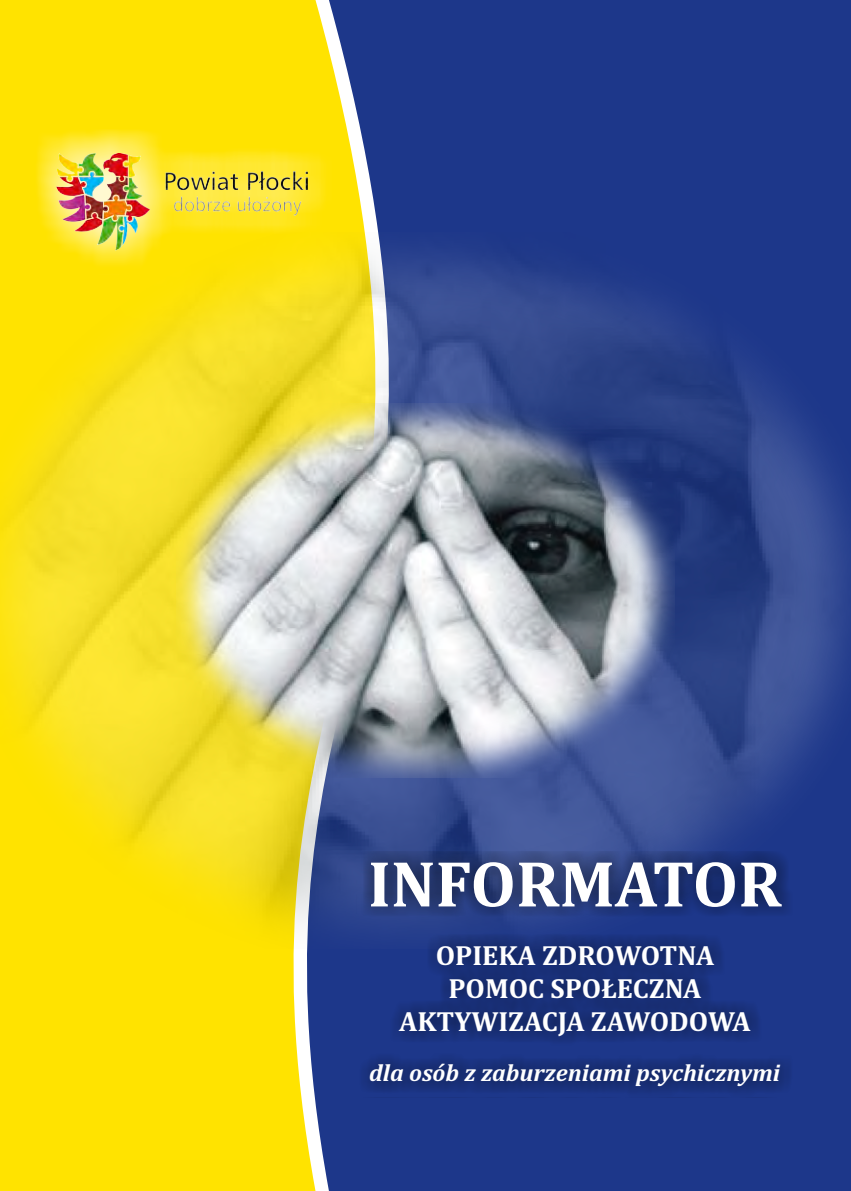
<style>
.page{position:relative;width:851px;height:1191px;background:#fff}
.page>*{position:absolute;margin:0;border:0;box-sizing:border-box;transform-origin:0 0}
.t1{font:700 65.6px "Cambria";color:#fff}
.t2{font:700 28px/32.8px "Cambria";color:#fff;text-align:center}
.t3{font:italic 700 24px "Cambria";color:#fff}
</style>
<div class="page">
<div style="left:0;top:0;width:850px;height:1191px;background:#1d378a"></div>
<svg style="left:0;top:0;width:379px;height:1191px;background:#e3cf1b"></svg>
<img style="left:0;top:233px;width:850px;height:715px">
<div style="left:33px;top:129px;width:299px;height:145px;background:#fff;opacity:.98"></div>
<img style="left:57px;top:154px;width:250px;height:96px">
<div style="left:356px;top:851px;width:436px;height:246px;background:#181815;opacity:.49"></div>
<img style="left:176px;top:403px;width:498px;height:375px">
<h1 class="t1" style="left:368px;top:855px;width:415px">INFORMATOR</h1>
<p class="t2" style="left:399px;top:941px;width:353px">OPIEKA ZDROWOTNA<br>POMOC SPOŁECZNA<br>AKTYWIZACJA ZAWODOWA</p>
<p class="t3" style="left:369px;top:1062px;width:412px">dla osób z zaburzeniami psychicznymi</p>
</div>
